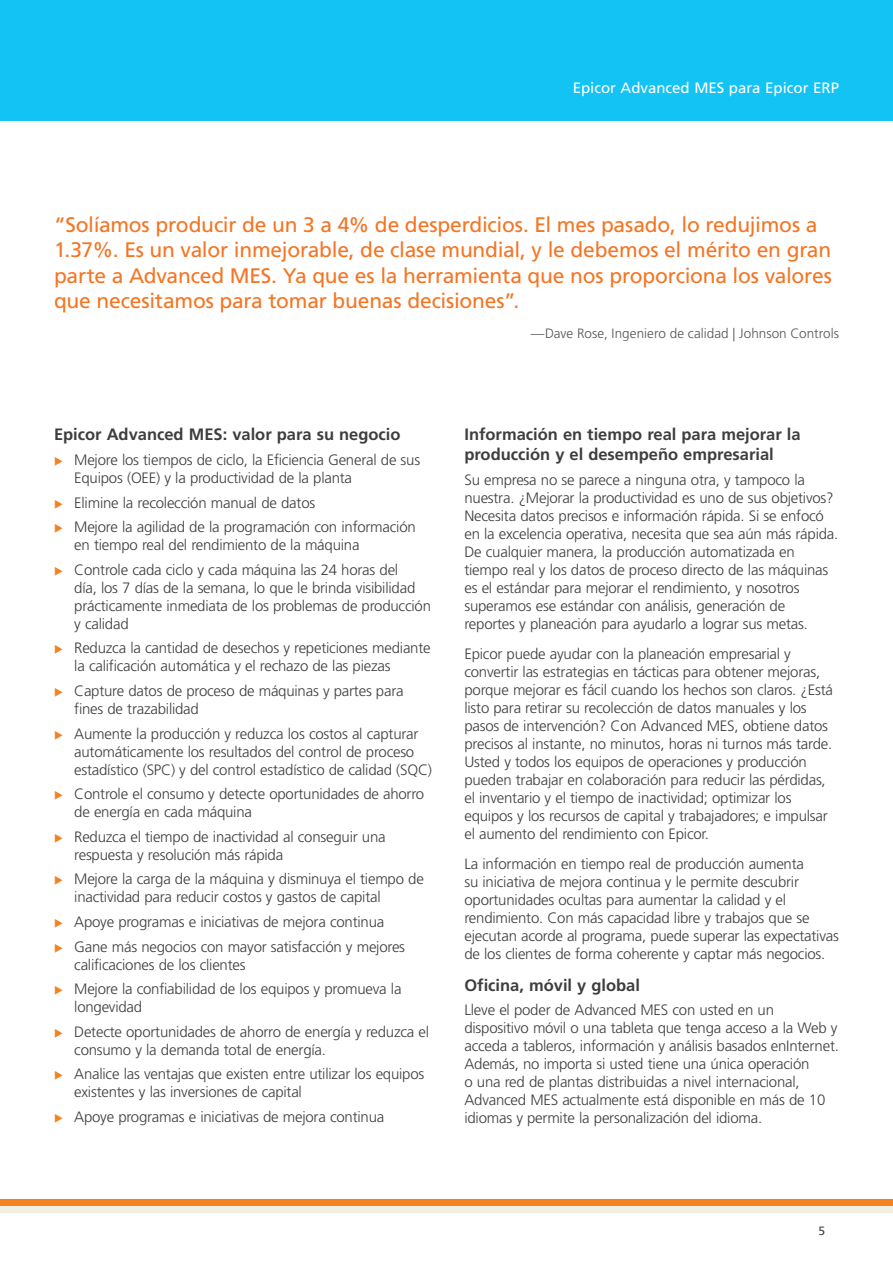
<style>
.page{position:relative;width:893px;height:1263px;background:#fff}
.page>*{position:absolute;margin:0;border:0;box-sizing:border-box;transform-origin:0 0}
.QUOTE_orange{font:21px/25.5px "Frutiger LT Std";letter-spacing:-.01em;color:#f57523}
.Body_Sub-Heading{font:700 16.5px/19.8px "Frutiger LT Std";color:#3e3e3f}
.Body_Copy{font:300 15px/18px "Frutiger LT Std";letter-spacing:-.015em;color:#3e3e3f}
.Heading_-_Odd_Page{font:15px "Frutiger LT Std";color:#fff}
.AUTHOR{font:300 13.5px "Frutiger LT Std";letter-spacing:.005em;color:#585454}
.t1{font:12px "Frutiger LT Std";color:#3e3e3f}
</style>
<div class="page">
<div style="left:0;top:0;width:893px;height:121px;background:#12c3f4"></div>
<div style="left:0;top:1199px;width:893px;height:7px;background:#f58220"></div>
<div style="left:0;top:1206px;width:893px;height:7px;background:#f1efe2"></div>
<p class="Heading_-_Odd_Page" style="left:573px;top:79px;width:268px">Epicor Advanced MES para Epicor ERP</p>
<p class="QUOTE_orange" style="left:54px;top:212px;width:779px">“Solíamos producir de un 3 a 4% de desperdicios. El mes pasado, lo redujimos a 1.37%. Es un valor inmejorable, de clase mundial, y le debemos el mérito en gran parte a Advanced MES. Ya que es la herramienta que nos proporciona los valores que necesitamos para tomar buenas decisiones”.</p>
<p class="AUTHOR" style="left:531px;top:326px;width:310px">—Dave Rose, Ingeniero de calidad | Johnson Controls</p>
<p class="Body_Sub-Heading" style="left:54px;top:425px;width:348px">Epicor Advanced MES: valor para su negocio</p>
<p class="Body_Copy" style="left:74px;top:451px;width:347px">Mejore los tiempos de ciclo, la Eficiencia General de sus<br>Equipos (OEE) y la productividad de la planta</p>
<p class="Body_Copy" style="left:74px;top:494px;width:243px">Elimine la recolección manual de datos</p>
<p class="Body_Copy" style="left:74px;top:518px;width:343px">Mejore la agilidad de la programación con información en tiempo real del rendimiento de la máquina</p>
<p class="Body_Copy" style="left:74px;top:561px;width:358px">Controle cada ciclo y cada máquina las 24 horas del<br>día, los 7 días de la semana, lo que le brinda visibilidad prácticamente inmediata de los problemas de producción y calidad</p>
<p class="Body_Copy" style="left:74px;top:639px;width:358px">Reduzca la cantidad de desechos y repeticiones mediante la calificación automática y el rechazo de las piezas</p>
<p class="Body_Copy" style="left:74px;top:682px;width:331px">Capture datos de proceso de máquinas y partes para fines de trazabilidad</p>
<p class="Body_Copy" style="left:74px;top:725px;width:359px">Aumente la producción y reduzca los costos al capturar automáticamente los resultados del control de proceso estadístico (SPC) y del control estadístico de calidad (SQC)</p>
<p class="Body_Copy" style="left:74px;top:785px;width:351px">Controle el consumo y detecte oportunidades de ahorro de energía en cada máquina</p>
<p class="Body_Copy" style="left:74px;top:828px;width:313px">Reduzca el tiempo de inactividad al conseguir una respuesta y resolución más rápida</p>
<p class="Body_Copy" style="left:74px;top:870px;width:351px">Mejore la carga de la máquina y disminuya el tiempo de inactividad para reducir costos y gastos de capital</p>
<p class="Body_Copy" style="left:74px;top:913px;width:312px">Apoye programas e iniciativas de mejora continua</p>
<p class="Body_Copy" style="left:74px;top:938px;width:332px">Gane más negocios con mayor satisfacción y mejores calificaciones de los clientes</p>
<p class="Body_Copy" style="left:74px;top:980px;width:329px">Mejore la confiabilidad de los equipos y promueva la longevidad</p>
<p class="Body_Copy" style="left:74px;top:1023px;width:356px">Detecte oportunidades de ahorro de energía y reduzca el consumo y la demanda total de energía.</p>
<p class="Body_Copy" style="left:74px;top:1065px;width:352px">Analice las ventajas que existen entre utilizar los equipos existentes y las inversiones de capital</p>
<p class="Body_Copy" style="left:74px;top:1108px;width:312px">Apoye programas e iniciativas de mejora continua</p>
<p class="Body_Sub-Heading" style="left:464px;top:425px;width:338px">Información en tiempo real para mejorar la producción y el desempeño empresarial</p>
<p class="Body_Copy" style="left:464px;top:471px;width:375px">Su empresa no se parece a ninguna otra, y tampoco la nuestra. ¿Mejorar la productividad es uno de sus objetivos?<br>Necesita datos precisos e información rápida. Si se enfocó en la excelencia operativa, necesita que sea aún más rápida.<br>De cualquier manera, la producción automatizada en tiempo real y los datos de proceso directo de las máquinas es el estándar para mejorar el rendimiento, y nosotros superamos ese estándar con análisis, generación de reportes y planeación para ayudarlo a lograr sus metas.</p>
<p class="Body_Copy" style="left:464px;top:645px;width:370px">Epicor puede ayudar con la planeación empresarial y convertir las estrategias en tácticas para obtener mejoras, porque mejorar es fácil cuando los hechos son claros. ¿Está listo para retirar su recolección de datos manuales y los pasos de intervención? Con Advanced MES, obtiene datos precisos al instante, no minutos, horas ni turnos más tarde.<br>Usted y todos los equipos de operaciones y producción pueden trabajar en colaboración para reducir las pérdidas, el inventario y el tiempo de inactividad; optimizar los equipos y los recursos de capital y trabajadores; e impulsar el aumento del rendimiento con Epicor.</p>
<p class="Body_Copy" style="left:464px;top:855px;width:376px">La información en tiempo real de producción aumenta<br>su iniciativa de mejora continua y le permite descubrir oportunidades ocultas para aumentar la calidad y el rendimiento. Con más capacidad libre y trabajos que se ejecutan acorde al programa, puede superar las expectativas de los clientes de forma coherente y captar más negocios.</p>
<p class="Body_Sub-Heading" style="left:464px;top:975px;width:177px">Oficina, móvil y global</p>
<p class="Body_Copy" style="left:464px;top:1001px;width:376px">Lleve el poder de Advanced MES con usted en un dispositivo móvil o una tableta que tenga acceso a la Web y acceda a tableros, información y análisis basados enInternet.<br>Además, no importa si usted tiene una única operación<br>o una red de plantas distribuidas a nivel internacional, Advanced MES actualmente está disponible en más de 10 idiomas y permite la personalización del idioma.</p>
<p class="t1" style="left:818px;top:1223px;width:8px">5</p>
</div>
